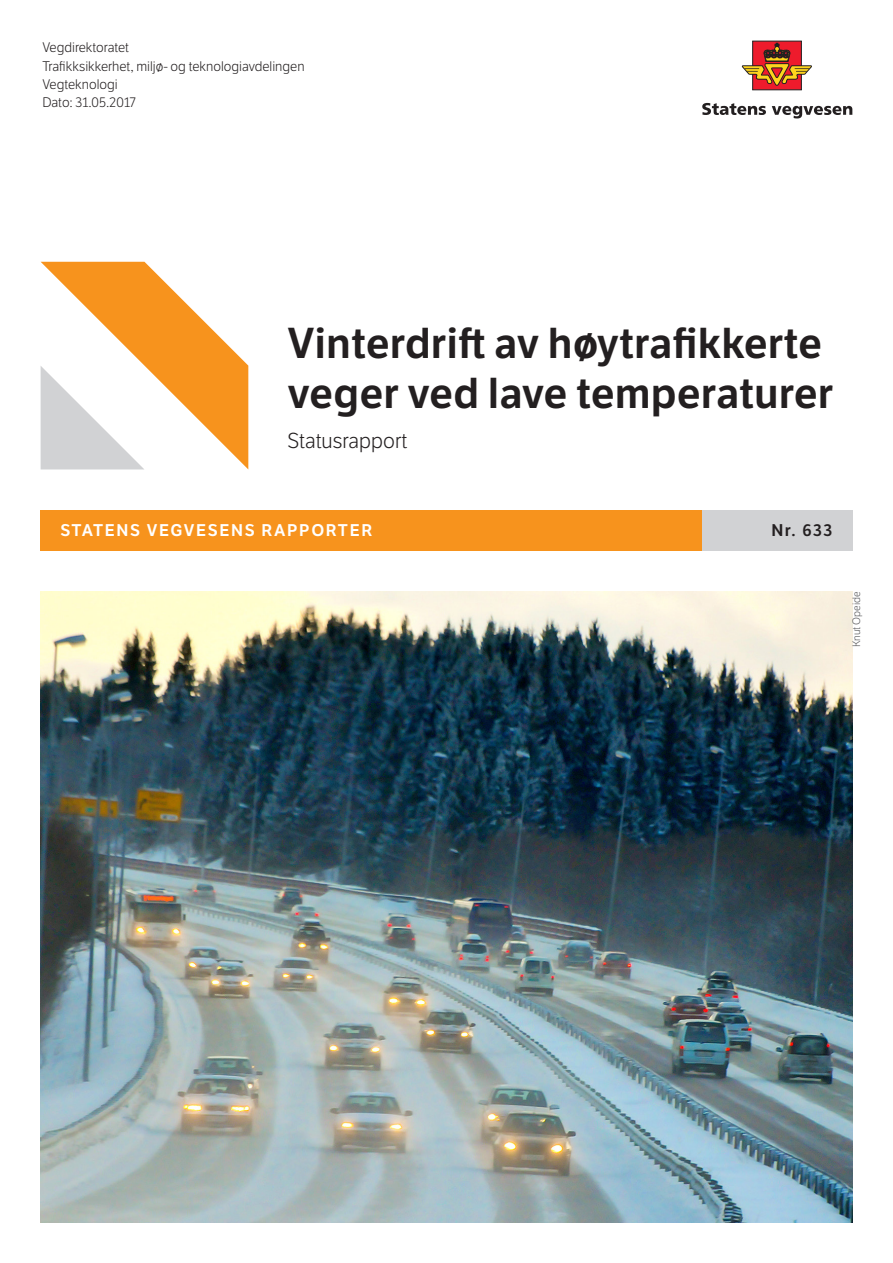
<style>
.page{position:relative;width:893px;height:1263px;background:#fff}
.page>*{position:absolute;margin:0;border:0;box-sizing:border-box;transform-origin:0 0}
.t1{font:600 42px/50.4px "LFT Etica";color:#231f20}
.t2{font:300 21px "LFT Etica";color:#231f20}
.t3{font:600 16.5px "LFT Etica";letter-spacing:.1em;color:#fff}
.t4{font:600 16.5px "LFT Etica";color:#231f20}
.t5{font:300 13.5px/18.5px "LFT Etica";color:#231f20}
.t6{font:300 10.5px "LFT Etica";color:#57585a}
</style>
<div class="page">
<div style="left:41px;top:510px;width:667px;height:41px;background:#f7931d"></div>
<div style="left:702px;top:510px;width:150px;height:41px;background:#d1d2d4"></div>
<svg style="left:41px;top:262px;width:207px;height:207px"></svg>
<img style="left:41px;top:591px;width:811px;height:631px">
<svg style="left:702px;top:103px;width:64px;height:12px"></svg>
<svg style="left:772px;top:106px;width:80px;height:12px"></svg>
<div style="left:752px;top:41px;width:50px;height:49px;background:#ee1b2c"></div>
<svg style="left:741px;top:42px;width:71px;height:45px"></svg>
<p class="t5" style="left:42px;top:39px;width:264px">Vegdirektoratet<br>Trafikksikkerhet, miljø- og teknologiavdelingen<br>Vegteknologi<br>Dato: 31.05.2017</p>
<h1 class="t1" style="left:287px;top:318px;width:547px">Vinterdrift av høytrafikkerte veger ved lave temperaturer</h1>
<h2 class="t2" style="left:287px;top:429px;width:121px">Statusrapport</h2>
<p class="t3" style="left:61px;top:521px;width:313px">STATENS VEGVESENS RAPPORTER</p>
<p class="t4" style="left:771px;top:521px;width:63px">Nr. 633</p>
<p class="t6" style="left:850px;top:647px;width:58px;rotate:-90deg">Knut Opeide</p>
</div>
